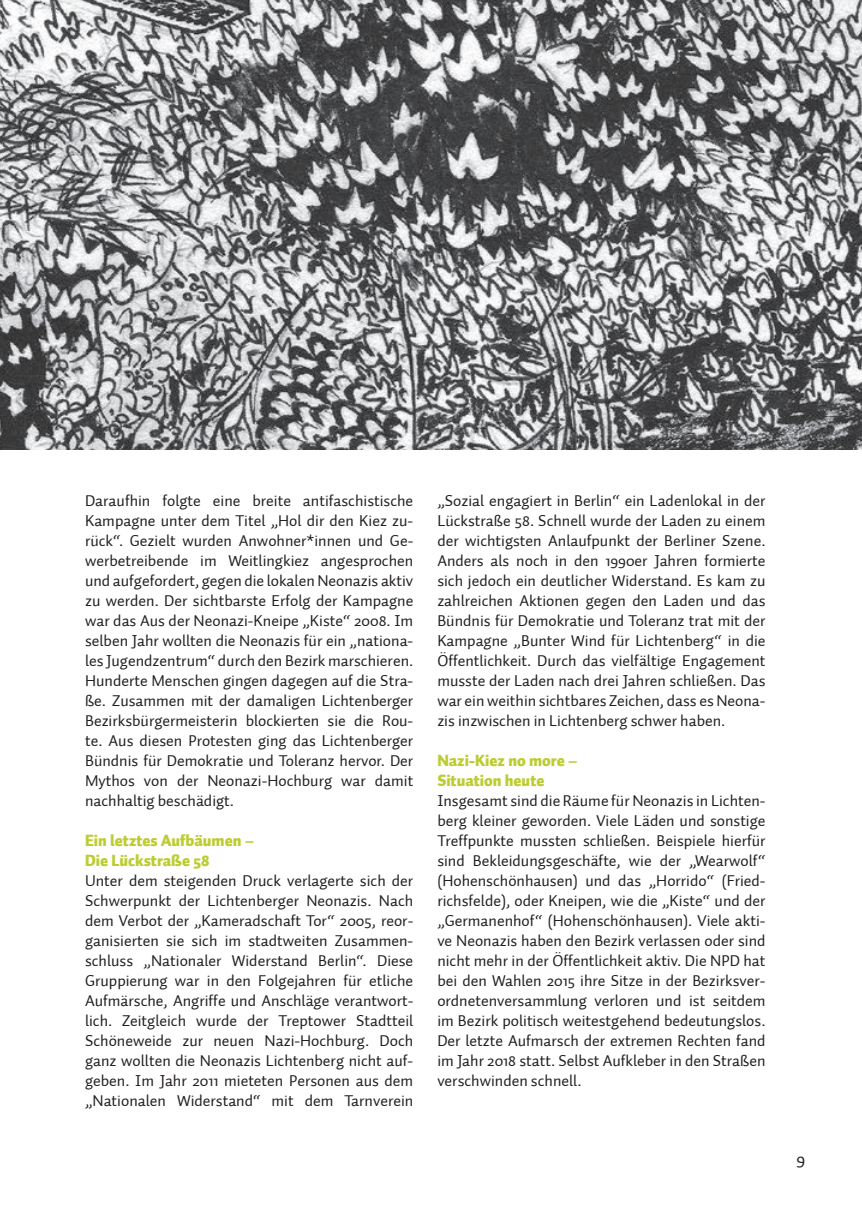
<style>
.page{position:relative;width:862px;height:1214px;background:#fff}
.page>*{position:absolute;margin:0;border:0;box-sizing:border-box;transform-origin:0 0}
.t1{font:18px "Auto 1";color:#231f20}
.t2{font:16px/20px "Auto 1";color:#231f20;text-align:justify}
.t3{font:900 16px/20px "Auto 1";color:#bccc32}
</style>
<div class="page">
<img style="left:0;top:0;width:862px;height:449px">
<p class="t2" style="left:85px;top:490px;width:330px">Daraufhin folgte eine breite antifaschistische Kampagne unter dem Titel „Hol dir den Kiez zu&shy;rück“. Gezielt wurden Anwohner*innen und Ge&shy;werbetreibende im Weitlingkiez angesprochen und aufgefordert, gegen die lokalen Neonazis aktiv zu werden. Der sichtbarste Erfolg der Kampagne war das Aus der Neonazi-Kneipe „Kiste“ 2008. Im selben Jahr wollten die Neonazis für ein „nationa&shy;les Jugendzentrum“ durch den Bezirk marschieren.<br>Hunderte Menschen gingen dagegen auf die Stra&shy;ße. Zusammen mit der damaligen Lichtenberger Bezirksbürgermeisterin blockierten sie die Rou&shy;te. Aus diesen Protesten ging das Lichtenberger Bündnis für Demokratie und Toleranz hervor. Der Mythos von der Neonazi-Hochburg war damit nachhaltig beschädigt.</p>
<p class="t3" style="left:85px;top:831px;width:171px">Ein letztes Aufbäumen –<br>Die Lückstraße 58</p>
<p class="t2" style="left:85px;top:870px;width:330px">Unter dem steigenden Druck verlagerte sich der Schwerpunkt der Lichtenberger Neonazis. Nach dem Verbot der „Kameradschaft Tor“ 2005, reor&shy;ganisierten sie sich im stadtweiten Zusammen&shy;schluss „Nationaler Widerstand Berlin“. Diese Gruppierung war in den Folgejahren für etliche Aufmärsche, Angriffe und Anschläge verantwort&shy;lich. Zeitgleich wurde der Treptower Stadtteil Schöneweide zur neuen Nazi-Hochburg. Doch ganz wollten die Neonazis Lichtenberg nicht auf&shy;geben. Im Jahr 2011 mieteten Personen aus dem „Nationalen Widerstand“ mit dem Tarnverein</p>
<p class="t2" style="left:437px;top:490px;width:330px">„Sozial engagiert in Berlin“ ein Ladenlokal in der Lückstraße 58. Schnell wurde der Laden zu einem der wichtigsten Anlaufpunkt der Berliner Szene.<br>Anders als noch in den 1990er Jahren formierte sich jedoch ein deutlicher Widerstand. Es kam zu zahlreichen Aktionen gegen den Laden und das Bündnis für Demokratie und Toleranz trat mit der Kampagne „Bunter Wind für Lichtenberg“ in die Öffentlichkeit. Durch das vielfältige Engagement musste der Laden nach drei Jahren schließen. Das war ein weithin sichtbares Zeichen, dass es Neona&shy;zis inzwischen in Lichtenberg schwer haben.</p>
<p class="t3" style="left:437px;top:751px;width:142px">Nazi-Kiez no more –<br>Situation heute</p>
<p class="t2" style="left:437px;top:790px;width:330px">Insgesamt sind die Räume für Neonazis in Lichten&shy;berg kleiner geworden. Viele Läden und sonstige Treffpunkte mussten schließen. Beispiele hierfür sind Bekleidungsgeschäfte, wie der „Wearwolf“ (Hohenschönhausen) und das „Horrido“ (Fried&shy;richsfelde), oder Kneipen, wie die „Kiste“ und der „Germanenhof“ (Hohenschönhausen). Viele akti&shy;ve Neonazis haben den Bezirk verlassen oder sind nicht mehr in der Öffentlichkeit aktiv. Die NPD hat bei den Wahlen 2015 ihre Sitze in der Bezirksver&shy;ordnetenversammlung verloren und ist seitdem im Bezirk politisch weitestgehend bedeutungslos.<br>Der letzte Aufmarsch der extremen Rechten fand im Jahr 2018 statt. Selbst Aufkleber in den Straßen verschwinden schnell.</p>
<p class="t1" style="left:796px;top:1147px;width:10px">9</p>
</div>
